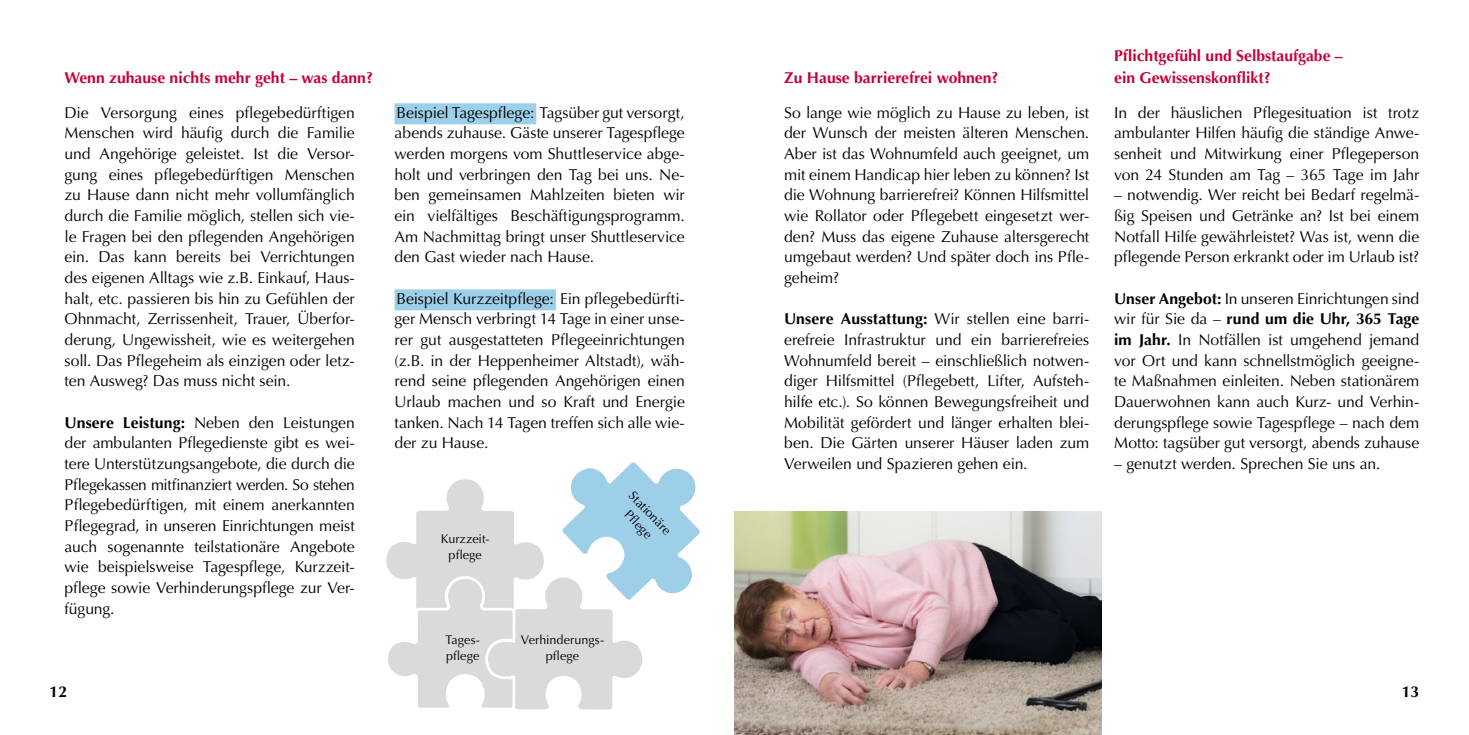
<style>
.page{position:relative;width:1469px;height:735px;background:#fff}
.page>*{position:absolute;margin:0;border:0;box-sizing:border-box;transform-origin:0 0}
.t1{font:15.75px/20.7px "Optima LT Pro";letter-spacing:-.005em;color:#000;text-align:justify}
.t2{font:700 15.75px/21.3px "Optima LT Pro";color:#c90035}
.t3{font:700 15.75px "Optima LT Pro";color:#000}
.t4{font:12.6px/16.1px "Optima LT Pro";color:#000;text-align:center}
.s1{font-weight:700}
</style>
<div class="page">
<img style="left:734px;top:511px;width:367px;height:223px">
<div style="left:394px;top:103px;width:142px;height:21px;background:#9ecfe9"></div>
<div style="left:394px;top:289px;width:162px;height:21px;background:#9ecfe9"></div>
<svg style="left:386px;top:462px;width:314px;height:247px"></svg>
<p class="t2" style="left:64px;top:66px;width:310px">Wenn zuhause nichts mehr geht – was dann?</p>
<p class="t1" style="left:64px;top:102px;width:292px">Die Versorgung eines pflegebedürftigen Menschen wird häufig durch die Familie und Angehörige geleistet. Ist die Versor&shy;gung eines pflegebedürftigen Menschen zu Hause dann nicht mehr vollumfänglich durch die Familie möglich, stellen sich vie&shy;le Fragen bei den pflegenden Angehörigen ein. Das kann bereits bei Verrichtungen des eigenen Alltags wie z.B. Einkauf, Haus&shy;halt, etc. passieren bis hin zu Gefühlen der Ohnmacht, Zerrissenheit, Trauer, Überfor&shy;derung, Ungewissheit, wie es weitergehen soll. Das Pflegeheim als einzigen oder letz&shy;ten Ausweg? Das muss nicht sein.</p>
<p class="t1" style="left:64px;top:412px;width:292px"><span class="s1">Unsere Leistung:</span> Neben den Leistungen der ambulanten Pflegedienste gibt es wei&shy;tere Unterstützungsangebote, die durch die Pflegekassen mitfinanziert werden. So stehen Pflegebedürftigen, mit einem anerkannten Pflegegrad, in unseren Einrichtungen meist auch sogenannte teilstationäre Angebote wie beispielsweise Tagespflege, Kurzzeit&shy;pflege sowie Verhinderungspflege zur Ver&shy;fügung.</p>
<p class="t1" style="left:394px;top:102px;width:292px">Beispiel Tagespflege: Tagsüber gut versorgt, abends zuhause. Gäste unserer Tagespflege werden morgens vom Shuttleservice abge&shy;holt und verbringen den Tag bei uns. Ne&shy;ben gemeinsamen Mahlzeiten bieten wir ein vielfältiges Beschäftigungsprogramm.<br>Am Nachmittag bringt unser Shuttleservice den Gast wieder nach Hause.</p>
<p class="t1" style="left:394px;top:288px;width:292px">Beispiel Kurzzeitpflege: Ein pflegebedürfti&shy;ger Mensch verbringt 14 Tage in einer unse&shy;rer gut ausgestatteten Pflegeeinrichtungen (z.B. in der Heppenheimer Altstadt), wäh&shy;rend seine pflegenden Angehörigen einen Urlaub machen und so Kraft und Energie tanken. Nach 14 Tagen treffen sich alle wie&shy;der zu Hause.</p>
<p class="t4" style="left:441px;top:530px;width:50px">Kurzzeit&shy;pflege</p>
<p class="t4" style="left:637px;top:487px;width:56px;rotate:46deg">Stationäre<br>Pfl ege</p>
<p class="t4" style="left:445px;top:631px;width:36px;text-align:left">Tages&shy;pflege</p>
<p class="t4" style="left:521px;top:631px;width:85px">Verhinderungs&shy;pflege</p>
<p class="t2" style="left:784px;top:66px;width:216px">Zu Hause barrierefrei wohnen?</p>
<p class="t1" style="left:784px;top:102px;width:307px">So lange wie möglich zu Hause zu leben, ist der Wunsch der meisten älteren Menschen.<br>Aber ist das Wohnumfeld auch geeignet, um mit einem Handicap hier leben zu können? Ist die Wohnung barrierefrei? Können Hilfsmittel wie Rollator oder Pflegebett eingesetzt wer&shy;den? Muss das eigene Zuhause altersgerecht umgebaut werden? Und später doch ins Pfle&shy;geheim?</p>
<p class="t1" style="left:784px;top:308px;width:307px"><span class="s1">Unsere Ausstattung:</span> Wir stellen eine barri&shy;erefreie Infrastruktur und ein barrierefreies Wohnumfeld bereit – einschließlich notwen&shy;diger Hilfsmittel (Pflegebett, Lifter, Aufsteh&shy;hilfe etc.). So können Bewegungsfreiheit und Mobilität gefördert und länger erhalten blei&shy;ben. Die Gärten unserer Häuser laden zum Verweilen und Spazieren gehen ein.</p>
<p class="t2" style="left:1114px;top:45px;width:230px">Pflichtgefühl und Selbstaufgabe – ein Gewissenskonflikt?</p>
<p class="t1" style="left:1114px;top:102px;width:307px">In der häuslichen Pflegesituation ist trotz ambulanter Hilfen häufig die ständige Anwe&shy;senheit und Mitwirkung einer Pflegeperson von 24 Stunden am Tag – 365 Tage im Jahr</p>
<p class="t1" style="left:1114px;top:185px;width:307px">– notwendig. Wer reicht bei Bedarf regelmä&shy;ßig Speisen und Getränke an? Ist bei einem Notfall Hilfe gewährleistet? Was ist, wenn die pflegende Person erkrankt oder im Urlaub ist?</p>
<p class="t1" style="left:1114px;top:288px;width:307px"><span class="s1">Unser Angebot:</span> In unseren Einrichtungen sind wir für Sie da – <span class="s1">rund um die Uhr, 365 Tage im Jahr.</span> In Notfällen ist umgehend jemand vor Ort und kann schnellstmöglich geeigne&shy;te Maßnahmen einleiten. Neben stationärem Dauerwohnen kann auch Kurz- und Verhin&shy;derungspflege sowie Tagespflege – nach dem Motto: tagsüber gut versorgt, abends zuhause</p>
<p class="t1" style="left:1114px;top:453px;width:268px">– genutzt werden. Sprechen Sie uns an.</p>
<p class="t3" style="left:50px;top:681px;width:19px">12</p>
<p class="t3" style="left:1401px;top:681px;width:19px">13</p>
</div>
